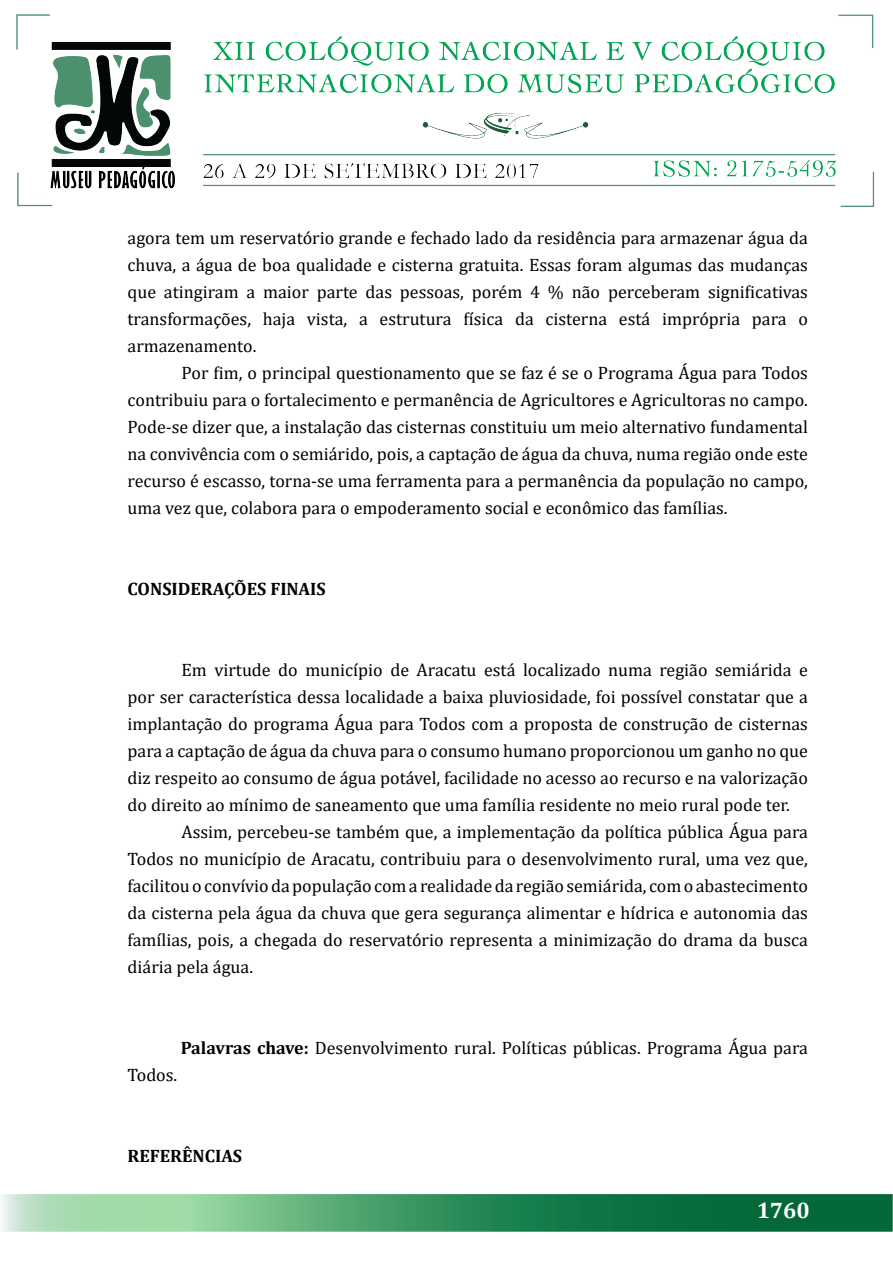
<style>
.page{position:relative;width:893px;height:1263px;background:#fff}
.page>*{position:absolute;margin:0;border:0;box-sizing:border-box;transform-origin:0 0}
.t1{font:700 22.5px "Cambria";color:#fff}
.t2{font:18px/27px "Cambria";color:#000;text-align:justify}
.t3{font:700 18px "Cambria";color:#000}
.s1{font-weight:700}
</style>
<div class="page">
<img style="left:2px;top:14px;width:890px;height:1218px">
<p class="t2" style="left:128px;top:224px;width:682px">agora tem um reservatório grande e fechado lado da residência para armazenar água da chuva, a água de boa qualidade e cisterna gratuita. Essas foram algumas das mudanças que atingiram a maior parte das pessoas, porém 4 % não perceberam significativas transformações, haja vista, a estrutura física da cisterna está imprópria para o armazenamento.</p>
<p class="t2" style="left:128px;top:359px;width:682px;text-indent:54px">Por fim, o principal questionamento que se faz é se o Programa Água para Todos contribuiu para o fortalecimento e permanência de Agricultores e Agricultoras no campo.<br>Pode-se dizer que, a instalação das cisternas constituiu um meio alternativo fundamental na convivência com o semiárido, pois, a captação de água da chuva, numa região onde este recurso é escasso, torna-se uma ferramenta para a permanência da população no campo, uma vez que, colabora para o empoderamento social e econômico das famílias.</p>
<p class="t3" style="left:128px;top:576px;width:200px">CONSIDERAÇÕES FINAIS</p>
<p class="t2" style="left:128px;top:656px;width:682px;text-indent:54px">Em virtude do município de Aracatu está localizado numa região semiárida e por ser característica dessa localidade a baixa pluviosidade, foi possível constatar que a implantação do programa Água para Todos com a proposta de construção de cisternas para a captação de água da chuva para o consumo humano proporcionou um ganho no que diz respeito ao consumo de água potável, facilidade no acesso ao recurso e na valorização do direito ao mínimo de saneamento que uma família residente no meio rural pode ter.</p>
<p class="t2" style="left:128px;top:818px;width:682px;text-indent:54px">Assim, percebeu-se também que, a implementação da política pública Água para Todos no município de Aracatu, contribuiu para o desenvolvimento rural, uma vez que, facilitou o convívio da população com a realidade da região semiárida, com o abastecimento da cisterna pela água da chuva que gera segurança alimentar e hídrica e autonomia das famílias, pois, a chegada do reservatório representa a minimização do drama da busca diária pela água.</p>
<p class="t2" style="left:181px;top:1034px;width:629px"><span class="s1">Palavras chave:</span> Desenvolvimento rural. Políticas públicas. Programa Água para</p>
<p class="t2" style="left:128px;top:1061px;width:51px">Todos.</p>
<p class="t3" style="left:128px;top:1143px;width:116px">REFERÊNCIAS</p>
<p class="t1" style="left:757px;top:1195px;width:55px">1760</p>
</div>
